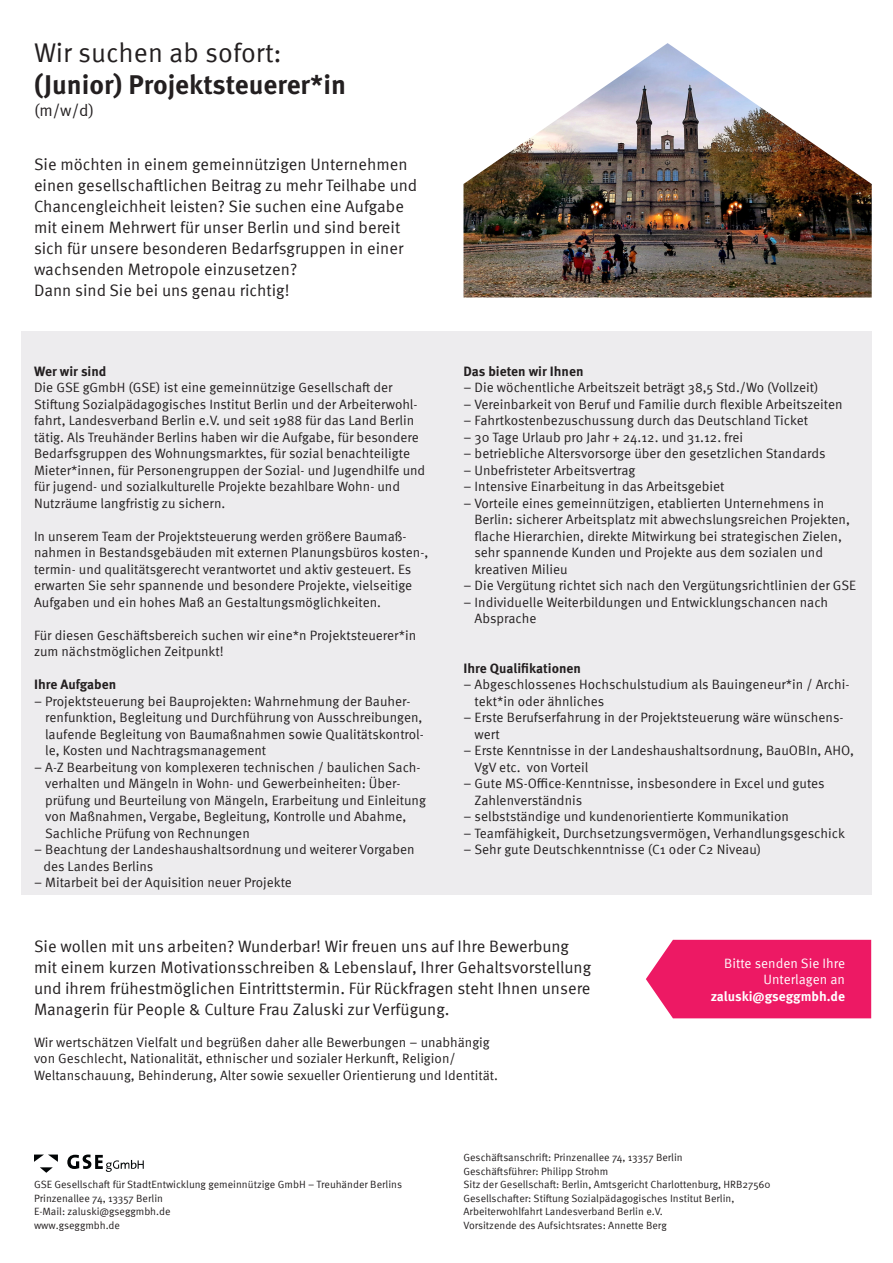
<style>
.page{position:relative;width:893px;height:1263px;background:#fff}
.page>*{position:absolute;margin:0;border:0;box-sizing:border-box;transform-origin:0 0}
.t1{font:700 27px "Meta Pro";color:#231f20}
.t2{font:27px "Meta Pro";color:#231f20}
.Fließtext_groß{font:16.5px/21px "Meta Pro";color:#231f20}
.Fließtext_9_Pt{font:13.5px/16.5px "Meta Pro";color:#231f20}
.Fließtext_HL{font:700 13.5px "Meta Pro";color:#231f20}
.Fließtext_9_Pt-2{font:13.5px/16.5px "Meta Pro";color:#fff;text-align:right}
.Fließtext_9_Pt-3{font:700 13.5px "Meta Pro";letter-spacing:-.005em;color:#fff}
.Abbinder{font:10.5px "Meta Pro";color:#231f20}
</style>
<div class="page">
<div style="left:21px;top:332px;width:851px;height:563px;background:#edecee"></div>
<svg style="left:34px;top:1154px;width:24px;height:19px"></svg>
<svg style="left:67px;top:1154px;width:77px;height:18px"></svg>
<img style="left:463px;top:43px;width:409px;height:254px">
<div style="left:646px;top:940px;width:225px;height:78px;background:#ed1964"></div>
<p class="t2" style="left:34px;top:32px;width:249px">Wir suchen ab sofort:</p>
<p class="t1" style="left:34px;top:63px;width:313px">(Junior) Projektsteuerer*in</p>
<p class="Fließtext_groß" style="left:34px;top:99px;width:62px">(m/w/d)</p>
<p class="Fließtext_groß" style="left:34px;top:153px;width:385px">Sie möchten in einem gemeinnützigen Unternehmen einen gesellschaftlichen Beitrag zu mehr Teilhabe und Chancengleichheit leisten? Sie suchen eine Aufgabe mit einem Mehrwert für unser Berlin und sind bereit sich für unsere besonderen Bedarfsgruppen in einer wachsenden Metropole einzusetzen?<br>Dann sind Sie bei uns genau richtig!</p>
<p class="Fließtext_HL" style="left:34px;top:361px;width:74px">Wer wir sind</p>
<p class="Fließtext_9_Pt" style="left:34px;top:379px;width:393px">Die GSE gGmbH (GSE) ist eine gemeinnützige Gesellschaft der Stiftung Sozialpädagogisches Institut Berlin und der Arbeiterwohl&shy;fahrt, Landesverband Berlin e.V. und seit 1988 für das Land Berlin tätig. Als Treuhänder Berlins haben wir die Aufgabe, für besondere Bedarfsgruppen des Wohnungsmarktes, für sozial benachteiligte Mieter*innen, für Personengruppen der Sozial- und Jugendhilfe und für jugend- und sozialkulturelle Projekte bezahlbare Wohn- und Nutzräume langfristig zu sichern.</p>
<p class="Fließtext_9_Pt" style="left:34px;top:527px;width:396px">In unserem Team der Projektsteuerung werden größere Baumaß&shy;nahmen in Bestandsgebäuden mit externen Planungsbüros kosten-, termin- und qualitätsgerecht verantwortet und aktiv gesteuert. Es erwarten Sie sehr spannende und besondere Projekte, vielseitige Aufgaben und ein hohes Maß an Gestaltungsmöglichkeiten.</p>
<p class="Fließtext_9_Pt" style="left:34px;top:626px;width:384px">Für diesen Geschäftsbereich suchen wir eine*n Projektsteuerer*in zum nächstmöglichen Zeitpunkt!</p>
<p class="Fließtext_HL" style="left:34px;top:674px;width:84px">Ihre Aufgaben</p>
<p class="Fließtext_9_Pt" style="left:45px;top:692px;width:380px;text-indent:-11px">– Projektsteuerung bei Bauprojekten: Wahrnehmung der Bauher&shy;renfunktion, Begleitung und Durchführung von Ausschreibungen, laufende Begleitung von Baumaßnahmen sowie Qualitätskontrol&shy;le, Kosten und Nachtragsmanagement</p>
<p class="Fließtext_9_Pt" style="left:45px;top:758px;width:382px;text-indent:-11px">– A-Z Bearbeitung von komplexeren technischen / baulichen Sach&shy;verhalten und Mängeln in Wohn- und Gewerbeinheiten: Über&shy;prüfung und Beurteilung von Mängeln, Erarbeitung und Einleitung von Maßnahmen, Vergabe, Begleitung, Kontrolle und Abahme, Sachliche Prüfung von Rechnungen</p>
<p class="Fließtext_9_Pt" style="left:43px;top:841px;width:373px;text-indent:-9px">– Beachtung der Landeshaushaltsordnung und weiterer Vorgaben des Landes Berlins</p>
<p class="Fließtext_9_Pt" style="left:34px;top:874px;width:259px">– Mitarbeit bei der Aquisition neuer Projekte</p>
<p class="Fließtext_HL" style="left:463px;top:361px;width:122px">Das bieten wir Ihnen</p>
<p class="Fließtext_9_Pt" style="left:463px;top:379px;width:357px">– Die wöchentliche Arbeitszeit beträgt 38,5 Std./Wo (Vollzeit)</p>
<p class="Fließtext_9_Pt" style="left:463px;top:395px;width:381px">– Vereinbarkeit von Beruf und Familie durch flexible Arbeitszeiten</p>
<p class="Fließtext_9_Pt" style="left:463px;top:412px;width:346px">– Fahrtkostenbezuschussung durch das Deutschland Ticket</p>
<p class="Fließtext_9_Pt" style="left:463px;top:428px;width:281px">– 30 Tage Urlaub pro Jahr + 24.12. und 31.12. frei</p>
<p class="Fließtext_9_Pt" style="left:463px;top:445px;width:364px">– betriebliche Altersvorsorge über den gesetzlichen Standards</p>
<p class="Fließtext_9_Pt" style="left:463px;top:461px;width:174px">– Unbefristeter Arbeitsvertrag</p>
<p class="Fließtext_9_Pt" style="left:463px;top:478px;width:262px">– Intensive Einarbeitung in das Arbeitsgebiet</p>
<p class="Fließtext_9_Pt" style="left:474px;top:494px;width:377px;text-indent:-11px">– Vorteile eines gemeinnützigen, etablierten Unternehmens in Berlin: sicherer Arbeitsplatz mit abwechslungsreichen Projekten, flache Hierarchien, direkte Mitwirkung bei strategischen Zielen, sehr spannende Kunden und Projekte aus dem sozialen und kreativen Milieu</p>
<p class="Fließtext_9_Pt" style="left:463px;top:577px;width:394px">– Die Vergütung richtet sich nach den Vergütungsrichtlinien der GSE</p>
<p class="Fließtext_9_Pt" style="left:475px;top:593px;width:355px;text-indent:-11px">– Individuelle Weiterbildungen und Entwicklungschancen nach<br>Absprache</p>
<p class="Fließtext_HL" style="left:463px;top:658px;width:119px">Ihre Qualifikationen</p>
<p class="Fließtext_9_Pt" style="left:475px;top:676px;width:376px;text-indent:-11px">– Abgeschlossenes Hochschulstudium als Bauingeneur*in / Archi&shy;tekt*in oder ähnliches</p>
<p class="Fließtext_9_Pt" style="left:475px;top:709px;width:370px;text-indent:-11px">– Erste Berufserfahrung in der Projektsteuerung wäre wünschens&shy;wert</p>
<p class="Fließtext_9_Pt" style="left:475px;top:742px;width:381px;text-indent:-11px">– Erste Kenntnisse in der Landeshaushaltsordnung, BauOBIn, AHO,<br>VgV etc. von Vorteil</p>
<p class="Fließtext_9_Pt" style="left:475px;top:775px;width:352px;text-indent:-11px">– Gute MS-Office-Kenntnisse, insbesondere in Excel und gutes<br>Zahlenverständnis</p>
<p class="Fließtext_9_Pt" style="left:463px;top:808px;width:327px">– selbstständige und kundenorientierte Kommunikation</p>
<p class="Fließtext_9_Pt" style="left:463px;top:824px;width:383px">– Teamfähigkeit, Durchsetzungsvermögen, Verhandlungsgeschick</p>
<p class="Fließtext_9_Pt" style="left:463px;top:841px;width:299px">– Sehr gute Deutschkenntnisse (C1 oder C2 Niveau)</p>
<p class="Fließtext_groß" style="left:34px;top:935px;width:559px">Sie wollen mit uns arbeiten? Wunderbar! Wir freuen uns auf Ihre Bewerbung mit einem kurzen Motivationsschreiben &amp; Lebenslauf, Ihrer Gehaltsvorstellung und ihrem frühestmöglichen Eintrittstermin. Für Rückfragen steht Ihnen unsere Managerin für People &amp; Culture Frau Zaluski zur Verfügung.</p>
<p class="Fließtext_9_Pt" style="left:34px;top:1033px;width:465px">Wir wertschätzen Vielfalt und begrüßen daher alle Bewerbungen – unabhängig von Geschlecht, Nationalität, ethnischer und sozialer Herkunft, Religion/<br>Weltanschauung, Behinderung, Alter sowie sexueller Orientierung und Identität.</p>
<p class="Fließtext_9_Pt-2" style="left:724px;top:954px;width:122px">Bitte senden Sie Ihre<br>Unterlagen an</p>
<p class="Fließtext_9_Pt-3" style="left:711px;top:985px;width:136px">zaluski@gseggmbh.de</p>
<p class="Abbinder" style="left:34px;top:1177px;width:370px">GSE Gesellschaft für StadtEntwicklung gemeinnützige GmbH – Treuhänder Berlins</p>
<p class="Abbinder" style="left:34px;top:1190px;width:131px">Prinzenallee 74, 13357 Berlin</p>
<p class="Abbinder" style="left:34px;top:1204px;width:138px">E-Mail: zaluski@gseggmbh.de</p>
<p class="Abbinder" style="left:34px;top:1217px;width:88px">www.gseggmbh.de</p>
<p class="Abbinder" style="left:463px;top:1150px;width:221px">Geschäftsanschrift: Prinzenallee 74, 13357 Berlin</p>
<p class="Abbinder" style="left:463px;top:1163px;width:146px">Geschäftsführer: Philipp Strohm</p>
<p class="Abbinder" style="left:463px;top:1177px;width:309px">Sitz der Gesellschaft: Berlin, Amtsgericht Charlottenburg, HRB27560</p>
<p class="Abbinder" style="left:463px;top:1190px;width:272px">Gesellschafter: Stiftung Sozialpädagogisches Institut Berlin,</p>
<p class="Abbinder" style="left:463px;top:1204px;width:201px">Arbeiterwohlfahrt Landesverband Berlin e.V.</p>
<p class="Abbinder" style="left:463px;top:1217px;width:205px">Vorsitzende des Aufsichtsrates: Annette Berg</p>
</div>
